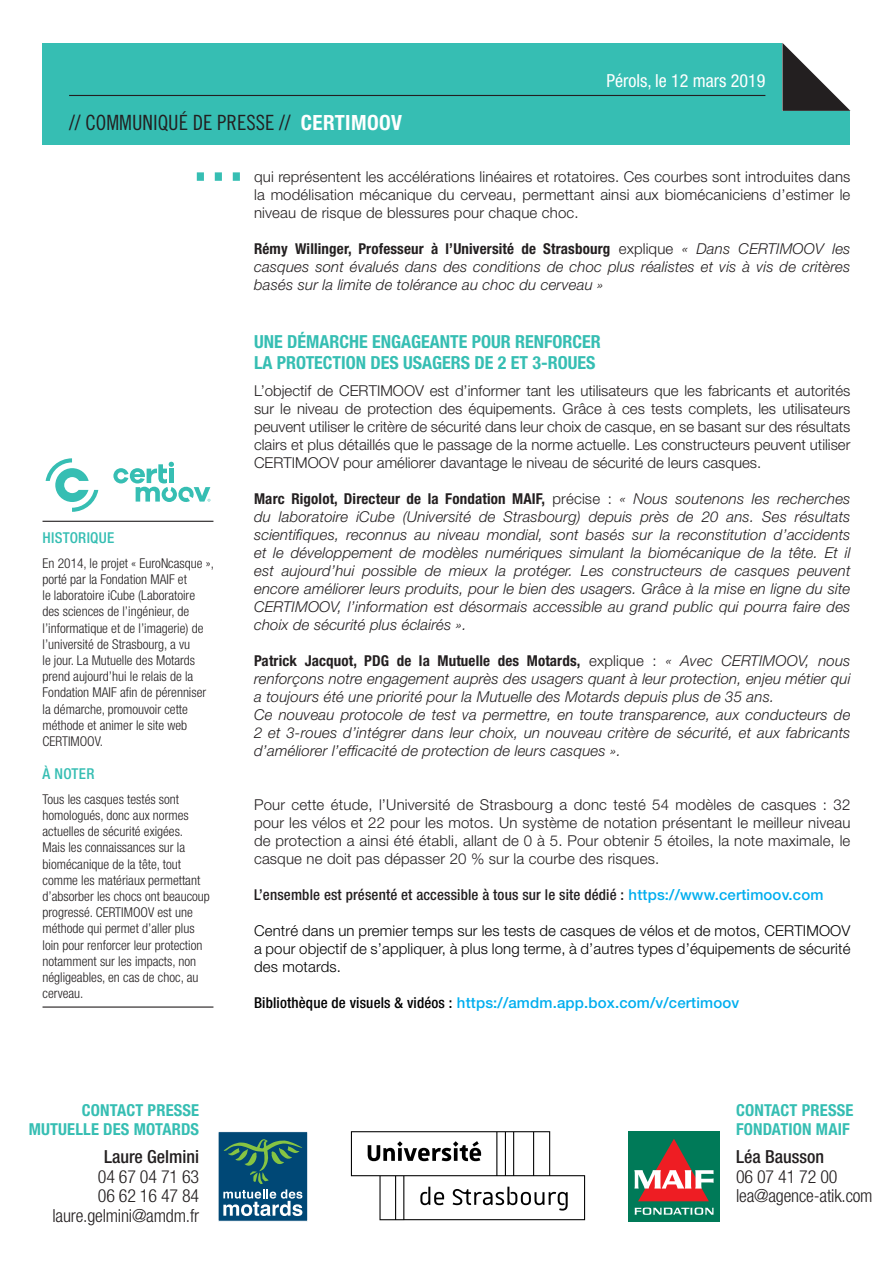
<style>
.page{position:relative;width:893px;height:1263px;background:#fff}
.page>*{position:absolute;margin:0;border:0;box-sizing:border-box;transform-origin:0 0}
.t1{font:700 condensed 54px "Helvetica Neue";color:#36beb3}
.t2{font:21px "Trade Gothic Cond Eighteen";color:#231f20}
.t3{font:300 condensed 18px "Helvetica Neue";letter-spacing:-.01em;color:#231f20}
.t4{font:700 condensed 18px "Helvetica Neue";color:#36beb3}
.t5{font:500 condensed 18px "Helvetica Neue";color:#231f20}
.t6{font:condensed 18px "Helvetica Neue";color:#fff}
.t7{font:700 condensed 16.5px "Helvetica Neue";letter-spacing:.01em;color:#36beb3}
.t8{font:italic 300 15px/18px "Helvetica Neue";letter-spacing:.01em;color:#231f20;text-align:justify}
.t9{font:300 15px/18px "Helvetica Neue";letter-spacing:.01em;color:#231f20;text-align:justify}
.t10{font:300 15px/18px "Helvetica Neue";letter-spacing:.01em;color:#000;text-align:justify}
.t11{font:500 condensed 15px "Helvetica Neue";letter-spacing:.01em;color:#231f20}
.t12{font:500 15px "Helvetica Neue";letter-spacing:.01em;color:#00aeef}
.t13{font:500 condensed 15px "Helvetica Neue";letter-spacing:.02em;color:#36beb3}
.t14{font:300 condensed 13.5px/16.2px "Helvetica Neue";color:#231f20}
.s1{font-family:"Helvetica Neue";font-weight:700;font-stretch:condensed;color:#fff}
.s2{font-weight:700;font-style:normal;font-stretch:condensed}
.s3{font-style:normal}
.s4{font-stretch:normal;color:#00aeef}
.s5{font-stretch:condensed;color:#000}
</style>
<div class="page">
<div style="left:43px;top:43px;width:807px;height:101px;background:#36beb3"></div>
<svg style="left:782px;top:43px;width:68px;height:68px;background:#908e8f"></svg>
<hr style="left:69px;top:95px;width:696px;height:1px;background:#231f20">
<div style="left:218px;top:1131px;width:90px;height:90px;background:#004876;border:1px solid #fff"></div>
<svg style="left:223px;top:1139px;width:79px;height:77px"></svg>
<div style="left:628px;top:1131px;width:92px;height:90px;background:#007a58"></div>
<svg style="left:634px;top:1139px;width:79px;height:62px"></svg>
<svg style="left:635px;top:1207px;width:79px;height:8px"></svg>
<svg style="left:351px;top:1131px;width:234px;height:89px"></svg>
<hr style="left:43px;top:521px;width:170px;height:1px;background:#231f20">
<hr style="left:43px;top:1006px;width:170px;height:2px;background:#231f20">
<svg style="left:46px;top:458px;width:52px;height:54px"></svg>
<svg style="left:113px;top:462px;width:97px;height:40px"></svg>
<p class="t2" style="left:69px;top:110px;width:334px">// COMMUNIQUÉ DE PRESSE // <span class="s1">CERTIMOOV</span></p>
<p class="t6" style="left:606px;top:70px;width:161px">Pérols, le 12 mars 2019</p>
<p class="t1" style="left:191px;top:129px;width:55px">…</p>
<p class="t9" style="left:254px;top:167px;width:598px">qui représentent les accélérations linéaires et rotatoires. Ces courbes sont introduites dans la modélisation mécanique du cerveau, permettant ainsi aux biomécaniciens d’estimer le niveau de risque de blessures pour chaque choc.</p>
<p class="t8" style="left:254px;top:239px;width:598px"><span class="s2">Rémy Willinger, Professeur à l’Université de Strasbourg</span> <span class="s3">explique</span> « Dans CERTIMOOV les casques sont évalués dans des conditions de choc plus réalistes et vis à vis de critères basés sur la limite de tolérance au choc du cerveau »</p>
<p class="t13" style="left:43px;top:529px;width:73px">HISTORIQUE</p>
<p class="t14" style="left:43px;top:555px;width:173px">En 2014, le projet « EuroNcasque », porté par la Fondation MAIF et<br>le laboratoire iCube (Laboratoire des sciences de l’ingénieur, de l’informatique et de l’imagerie) de l’université de Strasbourg, a vu<br>le jour. La Mutuelle des Motards prend aujourd’hui le relais de la<br>Fondation MAIF afin de pérenniser la démarche, promouvoir cette méthode et animer le site web<br>CERTIMOOV.</p>
<p class="t13" style="left:43px;top:765px;width:53px">À NOTER</p>
<p class="t14" style="left:43px;top:791px;width:169px">Tous les casques testés sont homologués, donc aux normes actuelles de sécurité exigées.<br>Mais les connaissances sur la biomécanique de la tête, tout comme les matériaux permettant d’absorber les chocs ont beaucoup progressé. CERTIMOOV est une méthode qui permet d’aller plus loin pour renforcer leur protection notamment sur les impacts, non négligeables, en cas de choc, au cerveau.</p>
<p class="t4" style="left:254px;top:330px;width:348px">UNE DÉMARCHE ENGAGEANTE POUR RENFORCER</p>
<p class="t4" style="left:254px;top:352px;width:343px">LA PROTECTION DES USAGERS DE 2 ET 3-ROUES</p>
<p class="t9" style="left:254px;top:381px;width:598px">L’objectif de CERTIMOOV est d’informer tant les utilisateurs que les fabricants et autorités sur le niveau de protection des équipements. Grâce à ces tests complets, les utilisateurs peuvent utiliser le critère de sécurité dans leur choix de casque, en se basant sur des résultats clairs et plus détaillés que le passage de la norme actuelle. Les constructeurs peuvent utiliser CERTIMOOV pour améliorer davantage le niveau de sécurité de leurs casques.</p>
<p class="t8" style="left:254px;top:489px;width:598px"><span class="s2">Marc Rigolot, Directeur de la Fondation MAIF,</span> <span class="s3">précise :</span> « Nous soutenons les recherches du laboratoire iCube (Université de Strasbourg) depuis près de 20 ans. Ses résultats scientifiques, reconnus au niveau mondial, sont basés sur la reconstitution d’accidents et le développement de modèles numériques simulant la biomécanique de la tête. Et il est aujourd’hui possible de mieux la protéger. Les constructeurs de casques peuvent encore améliorer leurs produits, pour le bien des usagers. Grâce à la mise en ligne du site CERTIMOOV, l’information est désormais accessible au grand public qui pourra faire des choix de sécurité plus éclairés ».</p>
<p class="t8" style="left:254px;top:651px;width:598px"><span class="s2">Patrick Jacquot, PDG de la Mutuelle des Motards,</span> <span class="s3">explique :</span> « Avec CERTIMOOV, nous renforçons notre engagement auprès des usagers quant à leur protection, enjeu métier qui a toujours été une priorité pour la Mutuelle des Motards depuis plus de 35 ans.</p>
<p class="t8" style="left:254px;top:705px;width:598px">Ce nouveau protocole de test va permettre, en toute transparence, aux conducteurs de 2 et 3-roues d’intégrer dans leur choix, un nouveau critère de sécurité, et aux fabricants d’améliorer l’efficacité de protection de leurs casques ».</p>
<p class="t9" style="left:254px;top:795px;width:598px">Pour cette étude, l’Université de Strasbourg a donc testé 54 modèles de casques : 32 pour les vélos et 22 pour les motos. Un système de notation présentant le meilleur niveau de protection a ainsi été établi, allant de 0 à 5. Pour obtenir 5 étoiles, la note maximale, le casque ne doit pas dépasser 20 % sur la courbe des risques.</p>
<p class="t11" style="left:254px;top:885px;width:571px">L’ensemble est présenté et accessible à tous sur le site dédié : <span class="s4">https://www.certimoov.com</span></p>
<p class="t10" style="left:254px;top:921px;width:598px">Centré dans un premier temps sur les tests de casques de vélos et de motos, CERTIMOOV a pour objectif de s’appliquer, à plus long terme, à d’autres types d’équipements de sécurité des motards.</p>
<p class="t12" style="left:254px;top:993px;width:487px"><span class="s5">Bibliothèque de visuels &amp; vidéos :</span> https://amdm.app.box.com/v/certimoov</p>
<p class="t7" style="left:82px;top:1100px;width:119px">CONTACT PRESSE</p>
<p class="t7" style="left:29px;top:1119px;width:172px">MUTUELLE DES MOTARDS</p>
<p class="t5" style="left:104px;top:1146px;width:97px">Laure Gelmini</p>
<p class="t3" style="left:98px;top:1166px;width:103px">04 67 04 71 63</p>
<p class="t3" style="left:98px;top:1186px;width:103px">06 62 16 47 84</p>
<p class="t3" style="left:52px;top:1205px;width:148px">laure.gelmini@amdm.fr</p>
<p class="t7" style="left:736px;top:1100px;width:119px">CONTACT PRESSE</p>
<p class="t7" style="left:736px;top:1119px;width:115px">FONDATION MAIF</p>
<p class="t5" style="left:736px;top:1146px;width:89px">Léa Bausson</p>
<p class="t3" style="left:736px;top:1166px;width:103px">06 07 41 72 00</p>
<p class="t3" style="left:736px;top:1186px;width:138px">lea@agence-atik.com</p>
</div>
